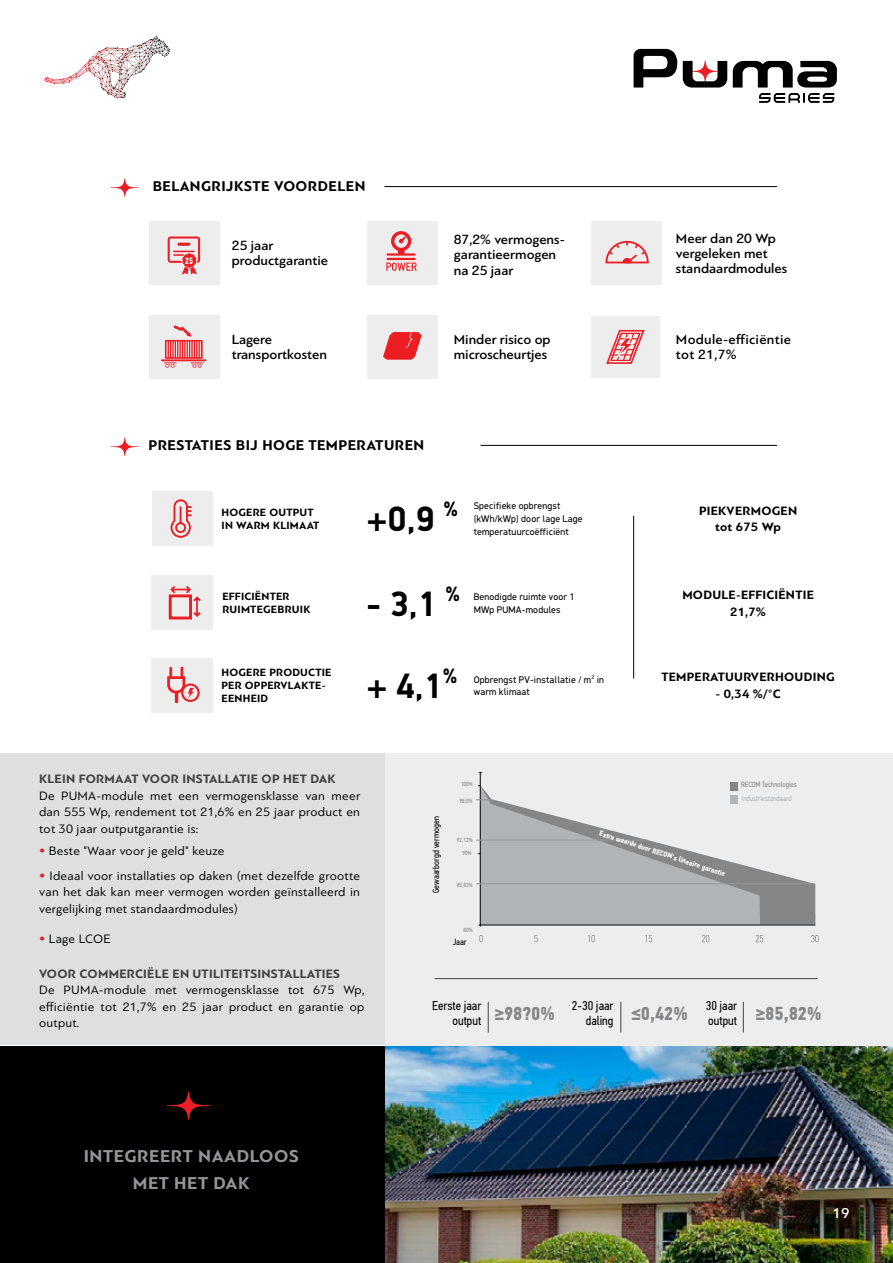
<style>
.page{position:relative;width:893px;height:1263px;background:#fff}
.page>*{position:absolute;margin:0;border:0;box-sizing:border-box;transform-origin:0 0}
.t1{font:700 35.4px "PF Din Display";color:#000}
.t2{font:700 18.75px "PF Din Text Cond Pro";color:#848688}
.t3{font:700 18px/27px "PF Bague Sans Pro";letter-spacing:.03em;color:#939598;text-align:center}
.t4{font:500 15px "PF Bague Sans Pro";color:#fff}
.t5{font:700 14.85px "PF Bague Sans Pro";letter-spacing:.03em;color:#000}
.t6{font:500 13.95px/15.1px "PF Bague Sans Pro";color:#000}
.t7{font:500 13.95px/15.1px "PF Bague Sans Pro";letter-spacing:.02em;color:#000}
.t8{font:12.75px/16.5px "PF Bague Sans Pro";letter-spacing:.02em;color:#000;text-align:justify}
.t9{font:700 12.75px "PF Bague Sans Pro";letter-spacing:.02em;color:#414042}
.t10{font:700 12.75px/16.8px "PF Bague Sans Pro";letter-spacing:.02em;color:#000;text-align:center}
.t11{font:12.75px/15.3px "PF Din Text Cond Pro";color:#000;text-align:right}
.t12{font:700 11.1px/13.2px "PF Bague Sans Pro";letter-spacing:.02em;color:#000}
.t13{font:9.6px/12.6px "PF Din Display";letter-spacing:.02em;color:#000}
.t14{font:700 9.15px "PF Din Text Comp Pro";color:#fff}
.t15{font:9px "PF Din Text Cond Pro";color:#000}
.t16{font:700 7.5px "PF Din Text Cond Pro";color:#fff}
.t17{font:7.5px "PF Din Text Cond Pro";color:#b1b4b6}
.t18{font:7.5px "PF Din Text Cond Pro";color:#848688}
.t19{font:6px "PF Din Text Cond Pro";color:#808285}
.s1{font-family:"PF Din Display";font-weight:500;color:#ed1d24}
</style>
<div class="page">
<div style="left:0;top:1046px;width:387px;height:217px;background:#000"></div>
<div style="left:0;top:753px;width:387px;height:292px;background:#dedfe0"></div>
<div style="left:385px;top:753px;width:508px;height:293px;background:#ededee"></div>
<svg style="left:167px;top:1092px;width:43px;height:27px"></svg>
<svg style="left:111px;top:179px;width:28px;height:18px"></svg>
<svg style="left:111px;top:438px;width:28px;height:18px"></svg>
<hr style="left:384px;top:186px;width:393px;height:1px;background:#000">
<hr style="left:480px;top:445px;width:297px;height:1px;background:#000">
<hr style="left:633px;top:516px;width:1px;height:162px;background:#000">
<svg style="left:634px;top:49px;width:43px;height:39px"></svg>
<svg style="left:683px;top:61px;width:44px;height:27px"></svg>
<svg style="left:733px;top:61px;width:104px;height:42px"></svg>
<svg style="left:44px;top:36px;width:126px;height:63px"></svg>
<img style="left:385px;top:1046px;width:508px;height:217px">
<div style="left:149px;top:221px;width:71px;height:63px;background:#ededee"></div>
<svg style="left:168px;top:236px;width:32px;height:38px"></svg>
<div style="left:591px;top:221px;width:71px;height:63px;background:#ededee"></div>
<svg style="left:605px;top:241px;width:44px;height:22px"></svg>
<div style="left:367px;top:221px;width:71px;height:63px;background:#ededee"></div>
<svg style="left:386px;top:231px;width:31px;height:40px"></svg>
<div style="left:149px;top:315px;width:71px;height:64px;background:#ededee"></div>
<hr style="left:161px;top:359px;width:45px;height:2px;background:#ed1d24">
<svg style="left:164px;top:325px;width:40px;height:43px"></svg>
<div style="left:591px;top:316px;width:69px;height:62px;background:#ededee"></div>
<svg style="left:606px;top:330px;width:39px;height:34px"></svg>
<div style="left:367px;top:315px;width:70px;height:63px;background:#ededee"></div>
<svg style="left:383px;top:332px;width:39px;height:28px"></svg>
<div style="left:152px;top:491px;width:61px;height:55px;background:#ededee"></div>
<svg style="left:170px;top:499px;width:22px;height:39px"></svg>
<div style="left:152px;top:575px;width:61px;height:55px;background:#ededee"></div>
<div style="left:169px;top:594px;width:23px;height:25px;border:3px solid #ed1d24"></div>
<svg style="left:169px;top:586px;width:32px;height:32px"></svg>
<div style="left:152px;top:658px;width:61px;height:54px;background:#ededee"></div>
<div style="left:181px;top:683px;width:19px;height:19px;border:2px solid #ed1d24;border-radius:50%"></div>
<svg style="left:167px;top:668px;width:27px;height:34px"></svg>
<svg style="left:479px;top:935px;width:340px;height:7px"></svg>
<div style="left:730px;top:782px;width:8px;height:8px;background:#848688"></div>
<svg style="left:481px;top:786px;width:334px;height:138px;fill:#b1b4b6"></svg>
<hr style="left:480px;top:772px;width:1px;height:154px;background:#000">
<hr style="left:479px;top:925px;width:336px;height:1px;background:#000">
<hr style="left:476px;top:883px;width:339px;height:1px;background:#94989c">
<hr style="left:476px;top:840px;width:172px;height:1px;background:#94989c">
<svg style="left:476px;top:799px;width:15px;height:1px"></svg>
<hr style="left:435px;top:978px;width:382px;height:1px;background:#414042">
<hr style="left:488px;top:1002px;width:1px;height:30px;background:#414042">
<hr style="left:743px;top:1002px;width:1px;height:30px;background:#414042">
<hr style="left:621px;top:1002px;width:1px;height:30px;background:#414042">
<p class="t5" style="left:153px;top:177px;width:214px">BELANGRIJKSTE VOORDELEN</p>
<p class="t14" style="left:185px;top:255px;width:9px">25</p>
<p class="t6" style="left:232px;top:238px;width:98px">25 jaar productgarantie</p>
<p class="t6" style="left:232px;top:332px;width:97px">Lagere transportkosten</p>
<p class="t6" style="left:454px;top:232px;width:113px">87,2% vermogens&shy;garantieermogen na 25 jaar</p>
<p class="t6" style="left:676px;top:230px;width:113px">Meer dan 20 Wp vergeleken met standaardmodules</p>
<p class="t6" style="left:454px;top:332px;width:98px">Minder risico op microscheurtjes</p>
<p class="t7" style="left:676px;top:332px;width:117px">Module-efficiëntie tot 21,7%</p>
<p class="t5" style="left:149px;top:436px;width:277px">PRESTATIES BIJ HOGE TEMPERATUREN</p>
<h1 class="t1" style="left:367px;top:497px;width:93px">+0,9 <sup>%</sup></h1>
<p class="t12" style="left:222px;top:506px;width:99px">HOGERE OUTPUT<br>IN WARM KLIMAAT</p>
<p class="t13" style="left:474px;top:500px;width:110px">Specifieke opbrengst (kWh/kWp) door lage Lage temperatuurcoëfficiënt</p>
<p class="t10" style="left:699px;top:502px;width:100px">PIEKVERMOGEN tot 675 Wp</p>
<h1 class="t1" style="left:367px;top:582px;width:95px">- 3,1 <sup>%</sup></h1>
<p class="t12" style="left:222px;top:590px;width:90px">EFFICIËNTER<br>RUIMTEGEBRUIK</p>
<p class="t13" style="left:474px;top:590px;width:102px">Benodigde ruimte voor 1<br>MWp PUMA-modules</p>
<p class="t10" style="left:682px;top:586px;width:133px">MODULE-EFFICIËNTIE<br>21,7%</p>
<p class="t12" style="left:222px;top:666px;width:112px">HOGERE PRODUCTIE<br>PER OPPERVLAKTE-<br>EENHEID</p>
<p class="t13" style="left:474px;top:673px;width:132px">Opbrengst PV-installatie / m<sup>2</sup> in warm klimaat</p>
<h1 class="t1" style="left:367px;top:664px;width:92px">+ 4,1<sup>%</sup></h1>
<p class="t10" style="left:661px;top:669px;width:175px">TEMPERATUURVERHOUDING</p>
<p class="t10" style="left:715px;top:686px;width:67px">- 0,34 %/°C</p>
<p class="t9" style="left:39px;top:771px;width:298px">KLEIN FORMAAT VOOR INSTALLATIE OP HET DAK</p>
<p class="t8" style="left:39px;top:787px;width:323px">De PUMA-module met een vermogensklasse van meer dan 555 Wp, rendement tot 21,6% en 25 jaar product en tot 30 jaar outputgarantie is:</p>
<p class="t8" style="left:39px;top:843px;width:187px"><span class="s1">•</span> Beste "Waar voor je geld" keuze</p>
<p class="t8" style="left:39px;top:867px;width:323px"><span class="s1">•</span> Ideaal voor installaties op daken (met dezelfde grootte van het dak kan meer vermogen worden geïnstalleerd in vergelijking met standaardmodules)</p>
<p class="t8" style="left:39px;top:931px;width:73px"><span class="s1">•</span> Lage LCOE</p>
<p class="t9" style="left:39px;top:966px;width:302px">VOOR COMMERCIËLE EN UTILITEITSINSTALLATIES</p>
<p class="t8" style="left:39px;top:982px;width:327px">De PUMA-module met vermogensklasse tot 675 Wp, efficiëntie tot 21,7% en 25 jaar product en garantie op output.</p>
<h3 class="t3" style="left:84px;top:1143px;width:216px">INTEGREERT NAADLOOS<br>MET HET DAK</h3>
<p class="t15" style="left:431px;top:893px;width:78px;rotate:-90deg">Gewaarborgd vermogen</p>
<p class="t19" style="left:461px;top:781px;width:13px">100%</p>
<p class="t19" style="left:460px;top:797px;width:15px">98,0%</p>
<p class="t19" style="left:457px;top:837px;width:17px">92,12%</p>
<p class="t19" style="left:457px;top:881px;width:17px">85,82%</p>
<p class="t19" style="left:462px;top:849px;width:11px">90%</p>
<p class="t19" style="left:464px;top:926px;width:11px">80%</p>
<p class="t15" style="left:453px;top:936px;width:16px">Jaar</p>
<p class="t16" style="left:601px;top:829px;width:133px;rotate:18deg">Extra waarde door RECOM's lineaire garantie</p>
<p class="t18" style="left:741px;top:780px;width:57px">RECOM Technologies</p>
<p class="t17" style="left:742px;top:794px;width:51px">Industriestandaard</p>
<p class="t11" style="left:432px;top:998px;width:51px">Eerste jaar output</p>
<p class="t11" style="left:706px;top:998px;width:33px;text-align:left">30 jaar output</p>
<p class="t11" style="left:572px;top:998px;width:43px">2-30 jaar daling</p>
<h2 class="t2" style="left:495px;top:1002px;width:62px">≥98?0%</h2>
<h2 class="t2" style="left:631px;top:1002px;width:58px">≤0,42%</h2>
<h2 class="t2" style="left:756px;top:1002px;width:67px">≥85,82%</h2>
<p class="t4" style="left:833px;top:1204px;width:18px">19</p>
</div>
